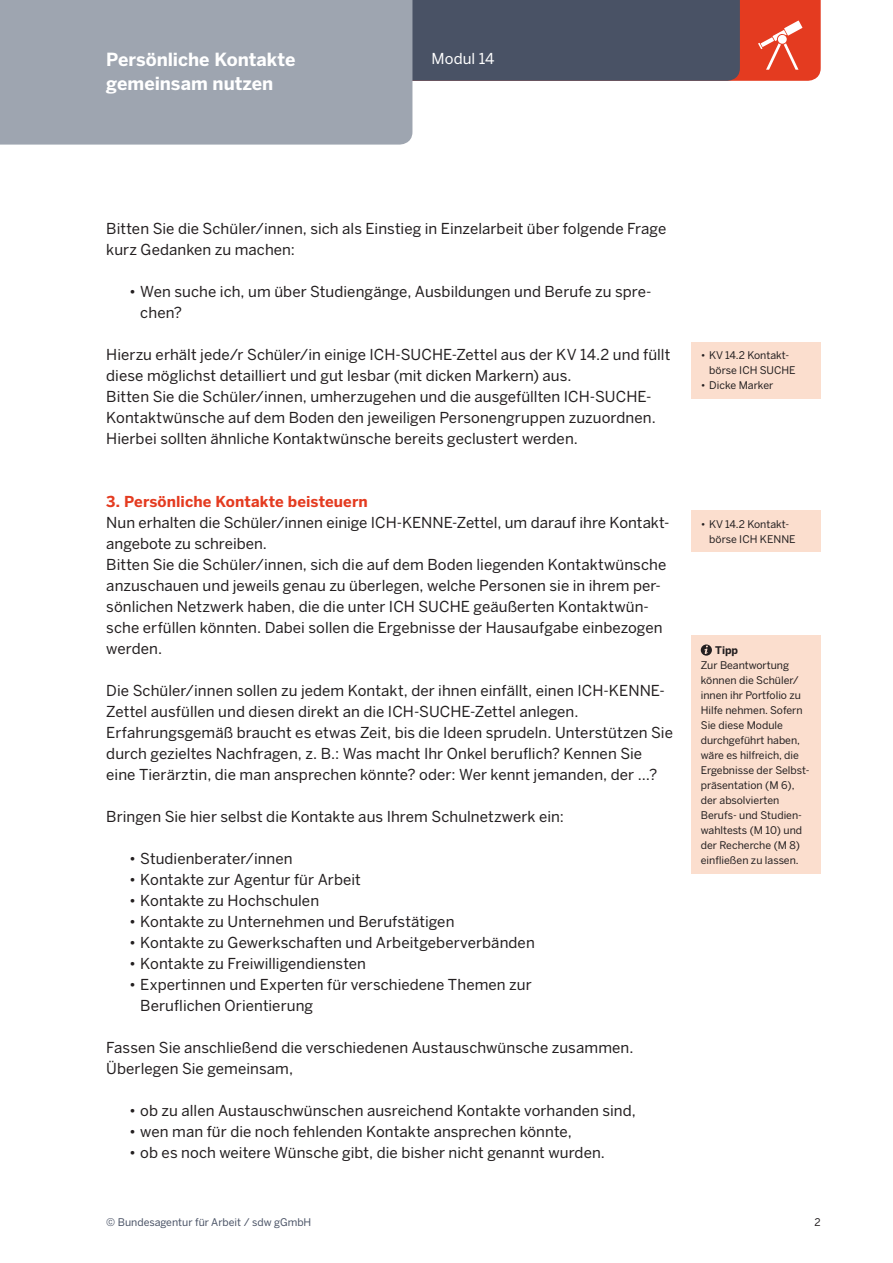
<style>
.page{position:relative;width:893px;height:1263px;background:#fff}
.page>*{position:absolute;margin:0;border:0;box-sizing:border-box;transform-origin:0 0}
.t1{font:700 18px/24px "Benton Sans";color:#fff}
.t2{font:15px/21px "Benton Sans";letter-spacing:.005em;color:#231f20}
.t3{font:700 15px "Benton Sans";letter-spacing:.005em;color:#e43b20}
.t4{font:15px "Benton Sans";letter-spacing:.005em;color:#fff}
.t5{font:10.5px/15px "Benton Sans";color:#231f20}
.t6{font:10.5px "Benton Sans";color:#495265}
.t7{font:700 10.5px "Benton Sans";color:#231f20}
</style>
<div class="page">
<div style="left:740px;top:0;width:81px;height:81px;background:#e43b20"></div>
<div style="left:412px;top:0;width:328px;height:81px;background:#495265"></div>
<div style="left:0;top:0;width:412px;height:145px;background:#9ea5b0"></div>
<svg style="left:758px;top:21px;width:44px;height:49px"></svg>
<div style="left:691px;top:635px;width:130px;height:238px;background:#fbdece"></div>
<svg style="left:701px;top:644px;width:11px;height:12px"></svg>
<svg style="left:704px;top:645px;width:4px;height:9px"></svg>
<div style="left:691px;top:342px;width:130px;height:57px;background:#fbdece"></div>
<div style="left:691px;top:510px;width:130px;height:42px;background:#fbdece"></div>
<p class="t1" style="left:106px;top:48px;width:191px">Persönliche Kontakte gemeinsam nutzen</p>
<p class="t4" style="left:432px;top:50px;width:64px">Modul 14</p>
<p class="t2" style="left:106px;top:218px;width:562px">Bitten Sie die Schüler/innen, sich als Einstieg in Einzelarbeit über folgende Frage kurz Gedanken zu machen:</p>
<p class="t2" style="left:140px;top:281px;width:513px;text-indent:-11px">• Wen suche ich, um über Studiengänge, Ausbildungen und Berufe zu spre&shy;chen?</p>
<p class="t2" style="left:106px;top:344px;width:566px">Hierzu erhält jede/r Schüler/in einige ICH-SUCHE-Zettel aus der KV 14.2 und füllt diese möglichst detailliert und gut lesbar (mit dicken Markern) aus.<br>Bitten Sie die Schüler/innen, umherzugehen und die ausgefüllten ICH-SUCHE-Kontaktwünsche auf dem Boden den jeweiligen Personengruppen zuzuordnen.<br>Hierbei sollten ähnliche Kontaktwünsche bereits geclustert werden.</p>
<p class="t3" style="left:106px;top:492px;width:263px">3. Persönliche Kontakte beisteuern</p>
<p class="t2" style="left:106px;top:512px;width:563px">Nun erhalten die Schüler/innen einige ICH-KENNE-Zettel, um darauf ihre Kontakt&shy;angebote zu schreiben.<br>Bitten Sie die Schüler/innen, sich die auf dem Boden liegenden Kontaktwünsche anzuschauen und jeweils genau zu überlegen, welche Personen sie in ihrem per&shy;sönlichen Netzwerk haben, die die unter ICH SUCHE geäußerten Kontaktwün&shy;sche erfüllen könnten. Dabei sollen die Ergebnisse der Hausaufgabe einbezogen werden.</p>
<p class="t2" style="left:106px;top:680px;width:568px">Die Schüler/innen sollen zu jedem Kontakt, der ihnen einfällt, einen ICH-KENNE-Zettel ausfüllen und diesen direkt an die ICH-SUCHE-Zettel anlegen.<br>Erfahrungsgemäß braucht es etwas Zeit, bis die Ideen sprudeln. Unterstützen Sie durch gezieltes Nachfragen, z. B.: Was macht Ihr Onkel beruflich? Kennen Sie eine Tierärztin, die man ansprechen könnte? oder: Wer kennt jemanden, der …?</p>
<p class="t2" style="left:106px;top:806px;width:459px">Bringen Sie hier selbst die Kontakte aus Ihrem Schulnetzwerk ein:</p>
<p class="t2" style="left:129px;top:848px;width:165px">• Studienberater/innen</p>
<p class="t2" style="left:129px;top:869px;width:233px">• Kontakte zur Agentur für Arbeit</p>
<p class="t2" style="left:129px;top:890px;width:191px">• Kontakte zu Hochschulen</p>
<p class="t2" style="left:129px;top:911px;width:327px">• Kontakte zu Unternehmen und Berufstätigen</p>
<p class="t2" style="left:129px;top:932px;width:407px">• Kontakte zu Gewerkschaften und Arbeitgeberverbänden</p>
<p class="t2" style="left:129px;top:953px;width:238px">• Kontakte zu Freiwilligendiensten</p>
<p class="t2" style="left:140px;top:974px;width:393px;text-indent:-11px">• Expertinnen und Experten für verschiedene Themen zur<br>Beruflichen Orientierung</p>
<p class="t2" style="left:106px;top:1037px;width:529px">Fassen Sie anschließend die verschiedenen Austauschwünsche zusammen.<br>Überlegen Sie gemeinsam,</p>
<p class="t2" style="left:129px;top:1100px;width:508px">• ob zu allen Austauschwünschen ausreichend Kontakte vorhanden sind,</p>
<p class="t2" style="left:129px;top:1121px;width:444px">• wen man für die noch fehlenden Kontakte ansprechen könnte,</p>
<p class="t2" style="left:129px;top:1142px;width:477px">• ob es noch weitere Wünsche gibt, die bisher nicht genannt wurden.</p>
<p class="t5" style="left:709px;top:348px;width:88px;text-indent:-9px">• KV 14.2 Kontakt&shy;börse ICH SUCHE</p>
<p class="t5" style="left:701px;top:378px;width:74px">• Dicke Marker</p>
<p class="t5" style="left:709px;top:516px;width:88px;text-indent:-9px">• KV 14.2 Kontakt&shy;börse ICH KENNE</p>
<p class="t7" style="left:715px;top:643px;width:24px">Tipp</p>
<p class="t5" style="left:701px;top:657px;width:110px">Zur Beantwortung können die Schüler/ innen ihr Portfolio zu<br>Hilfe nehmen. Sofern<br>Sie diese Module durchgeführt haben, wäre es hilfreich, die<br>Ergebnisse der Selbst&shy;präsentation (M 6), der absolvierten<br>Berufs- und Studien&shy;wahltests (M 10) und der Recherche (M 8) einfließen zu lassen.</p>
<p class="t6" style="left:106px;top:1216px;width:207px">© Bundesagentur für Arbeit / sdw gGmbH</p>
<p class="t5" style="left:814px;top:1215px;width:8px">2</p>
</div>
